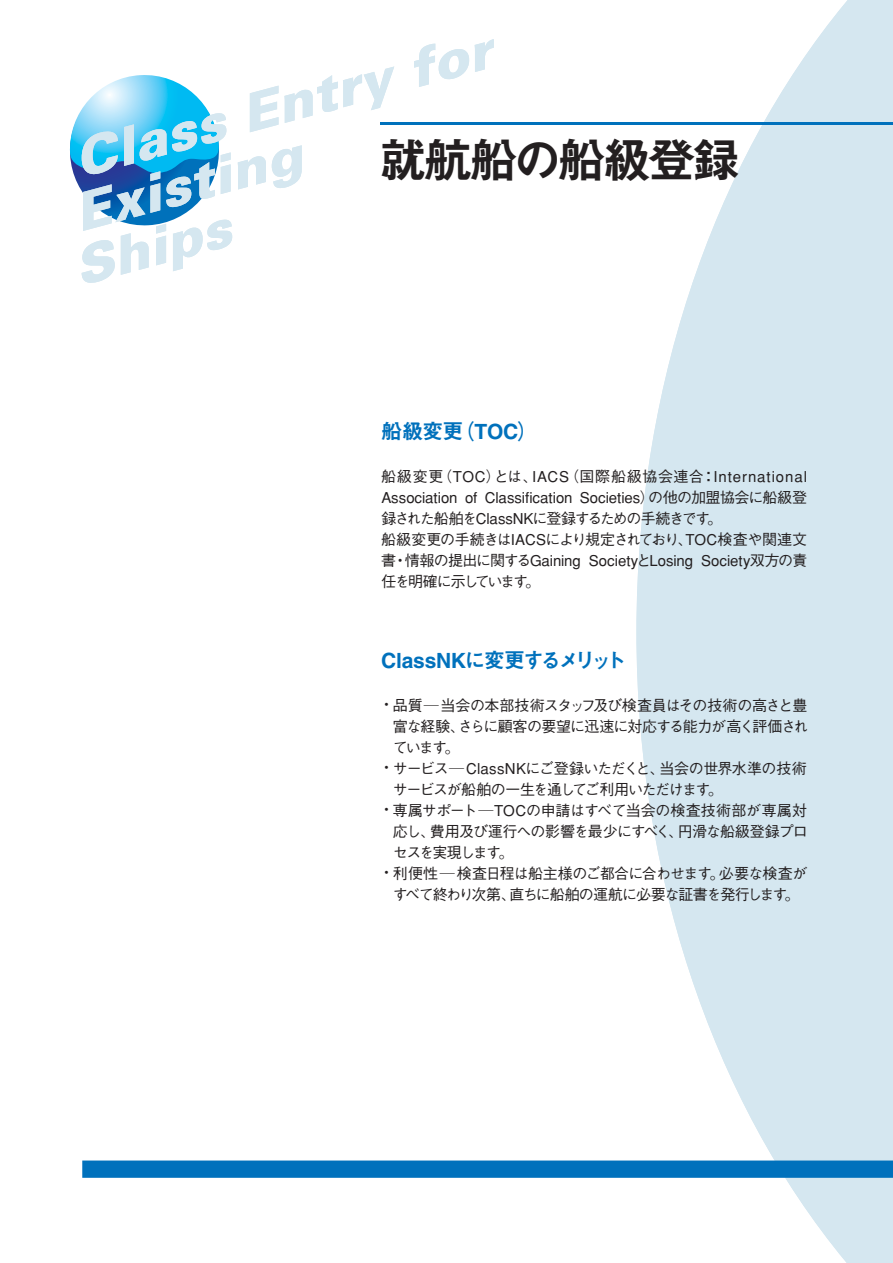
<style>
.page{position:relative;width:893px;height:1263px;background:#fff}
.page>*{position:absolute;margin:0;border:0;box-sizing:border-box;transform-origin:0 0}
.t1{font:italic 900 52.2px/52.2px "Univers";color:#d5e7f0;scale:1.04 1}
.t2{font:48px "Midashi Go MB31 83 pv RKSJ H";letter-spacing:-.065em;color:#231f20}
.t3{font:21px "Midashi Go MB31 83 pv RKSJ H";letter-spacing:-.065em;color:#0071bc}
.t4{font:21px "Midashi Go MB31 83 pv RKSJ H";letter-spacing:-.035em;color:#0071bc}
.t5{font:15px/21px "Gothic BBB Medium 83 pv RKSJ H";letter-spacing:-.01em;color:#231f20}
.t6{font:15px "Gothic BBB Medium 83 pv RKSJ H";letter-spacing:-.03em;color:#231f20}
.t7{font:15px "Gothic BBB Medium 83 pv RKSJ H";letter-spacing:-.06em;color:#231f20}
.t8{font:15px "Gothic BBB Medium 83 pv RKSJ H";letter-spacing:-.055em;color:#231f20}
.t9{font:15px "Gothic BBB Medium 83 pv RKSJ H";letter-spacing:-.05em;color:#231f20}
.t10{font:15px "Gothic BBB Medium 83 pv RKSJ H";letter-spacing:-.08em;color:#231f20}
.t11{font:15px "Gothic BBB Medium 83 pv RKSJ H";letter-spacing:-.09em;color:#231f20}
.t12{font:15px "Gothic BBB Medium 83 pv RKSJ H";letter-spacing:-.11em;color:#231f20}
</style>
<div class="page">
<svg style="left:636px;top:0;width:256px;height:1263px;fill:#d5e7f0"></svg>
<svg style="left:69px;top:75px;width:150px;height:151px"></svg>
<div style="left:82px;top:1161px;width:810px;height:17px;background:#0071bc"></div>
<hr style="left:380px;top:122px;width:512px;height:2px;background:#0071bc">
<p class="t1" style="left:42px;top:147px;width:442px;text-indent:28px;rotate:-15deg">Class Entry for<br>Existing<br>Ships</p>
<p class="t2" style="left:379px;top:142px;width:362px">就航船の船級登録</p>
<p class="t4" style="left:381px;top:424px;width:158px">船級変更（TOC）</p>
<p class="t5" style="left:381px;top:468px;width:427px">船級変更（TOC）とは、IACS（国際船級協会連合：International Association of Classification Societies）の他の加盟協会に船級登録された船舶をClassNKに登録するための手続きです。<br>船級変更の手続きはIACSにより規定されており、TOC検査や関連文書・情報の提出に関するGaining SocietyとLosing Society双方の責任を明確に示しています。</p>
<p class="t3" style="left:381px;top:653px;width:247px">ClassNKに変更するメリット</p>
<p class="t6" style="left:379px;top:700px;width:429px">・品質─当会の本部技術スタッフ及び検査員はその技術の高さと豊</p>
<p class="t7" style="left:393px;top:721px;width:417px">富な経験、さらに顧客の要望に迅速に対応する能力が高く評価され</p>
<p class="t6" style="left:393px;top:742px;width:68px">ています。</p>
<p class="t6" style="left:379px;top:763px;width:429px">・サービス─ ClassNKにご登録いただくと、当会の世界水準の技術</p>
<p class="t11" style="left:393px;top:784px;width:331px">サービスが船舶の一生を通してご利用いただけます。</p>
<p class="t5" style="left:379px;top:802px;width:429px">・専属サポート─TOCの申請はすべて当会の検査技術部が専属対</p>
<p class="t8" style="left:393px;top:826px;width:416px">応し、費用及び運行への影響を最少にすべく、円滑な船級登録プロ</p>
<p class="t12" style="left:393px;top:847px;width:122px">セスを実現します。</p>
<p class="t9" style="left:379px;top:868px;width:430px">・利便性 ─検査日程は船主様のご都合に合わせます。必要な検査が</p>
<p class="t10" style="left:392px;top:889px;width:408px">すべて終わり次第、直ちに船舶の運航に必要な証書を発行します。</p>
</div>
